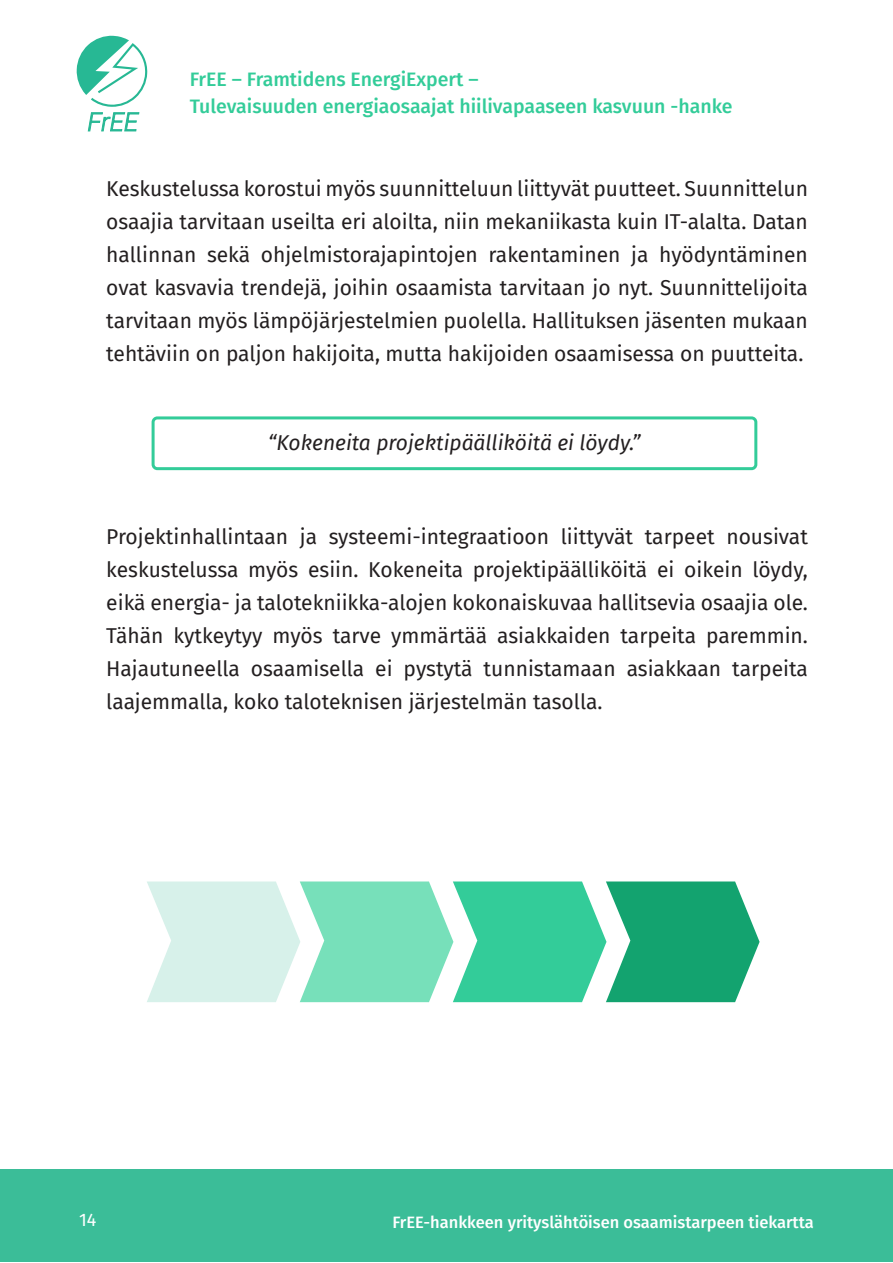
<style>
.page{position:relative;width:893px;height:1263px;background:#fff}
.page>*{position:absolute;margin:0;border:0;box-sizing:border-box;transform-origin:0 0}
.Tekstikappale{font:21px/33px "Fira Sans";color:#231f20;text-align:justify}
.Lainausruutu{font:italic 21px "Fira Sans";color:#231f20}
.t1{font:500 19.5px/26.2px "Fira Sans";color:#3c9}
.t2{font:18px "Fira Sans";color:#fff}
.t3{font:500 16.5px "Fira Sans";color:#fff}
</style>
<div class="page">
<div style="left:1px;top:1169px;width:892px;height:93px;background:#3bbd98"></div>
<svg style="left:77px;top:36px;width:70px;height:95px"></svg>
<div style="left:152px;top:416px;width:605px;height:54px;border:3px solid #3c9;border-radius:4px"></div>
<svg style="left:147px;top:881px;width:613px;height:121px"></svg>
<p class="t1" style="left:190px;top:65px;width:544px">FrEE – Framtidens EnergiExpert –<br>Tulevaisuuden energiaosaajat hiilivapaaseen kasvuun -hanke</p>
<p class="Tekstikappale" style="left:106px;top:172px;width:703px">Keskustelussa korostui myös suunnitteluun liittyvät puutteet. Suunnittelun osaajia tarvitaan useilta eri aloilta, niin mekaniikasta kuin IT-alalta. Datan hallinnan sekä ohjelmistorajapintojen rakentaminen ja hyödyntäminen ovat kasvavia trendejä, joihin osaamista tarvitaan jo nyt. Suunnittelijoita tarvitaan myös lämpöjärjestelmien puolella. Hallituksen jäsenten mukaan tehtäviin on paljon hakijoita, mutta hakijoiden osaamisessa on puutteita.</p>
<p class="Lainausruutu" style="left:268px;top:427px;width:374px">“Kokeneita projektipäälliköitä ei löydy.”</p>
<p class="Tekstikappale" style="left:106px;top:520px;width:703px">Projektinhallintaan ja systeemi-integraatioon liittyvät tarpeet nousivat keskustelussa myös esiin. Kokeneita projektipäälliköitä ei oikein löydy, eikä energia- ja talotekniikka-alojen kokonaiskuvaa hallitsevia osaajia ole.<br>Tähän kytkeytyy myös tarve ymmärtää asiakkaiden tarpeita paremmin.<br>Hajautuneella osaamisella ei pystytä tunnistamaan asiakkaan tarpeita laajemmalla, koko taloteknisen järjestelmän tasolla.</p>
<p class="t2" style="left:79px;top:1206px;width:19px">14</p>
<p class="t3" style="left:392px;top:1209px;width:423px">FrEE-hankkeen yrityslähtöisen osaamistarpeen tiekartta</p>
</div>
